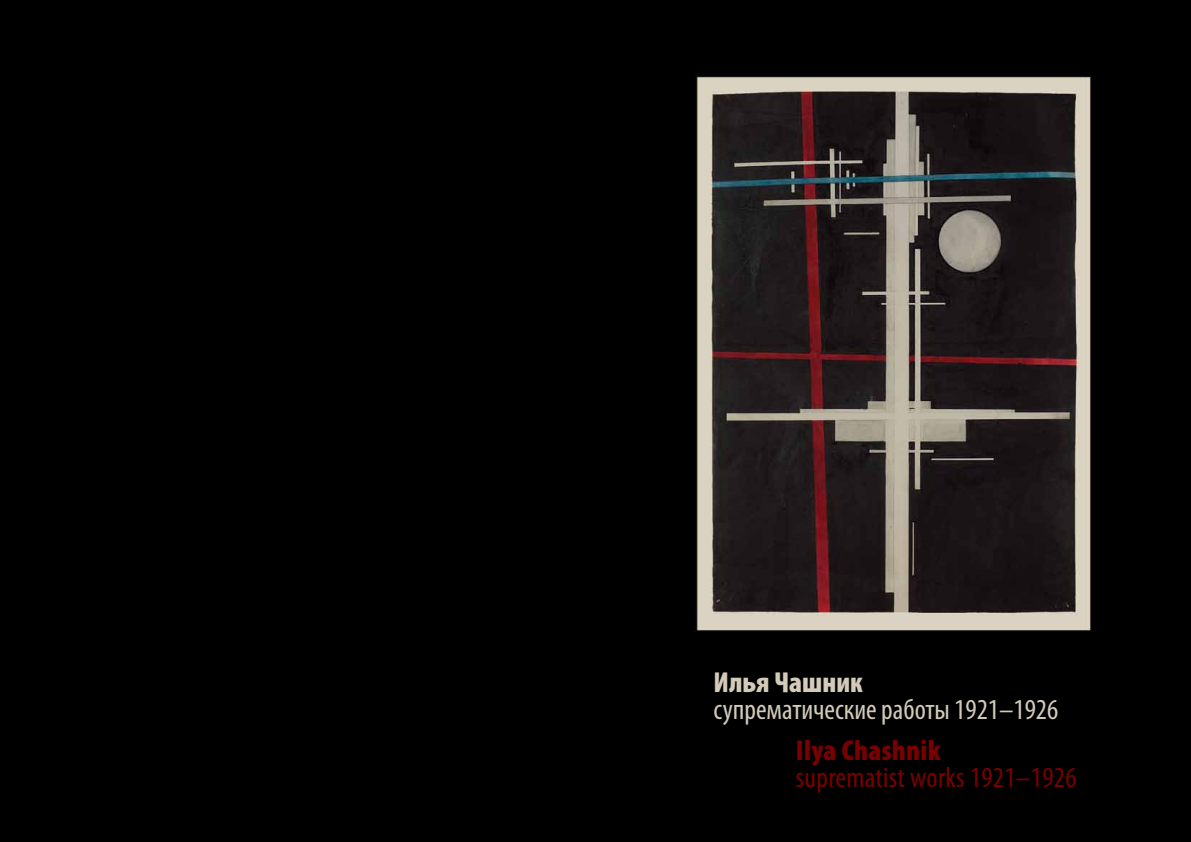
<style>
.page{position:relative;width:1191px;height:842px;background:#000}
.page>*{position:absolute;margin:0;border:0;box-sizing:border-box;transform-origin:0 0}
.t1{font:condensed 29px "Myriad Pro";color:#d3cbb9}
.t2{font:condensed 29px "Myriad Pro";letter-spacing:.01em;color:#790000}
.t3{font:900 condensed 29px "Myriad Pro";letter-spacing:.01em;color:#790000}
.t4{font:900 condensed 29px "Myriad Pro";color:#d3cbb9}
</style>
<div class="page">
<img style="left:696px;top:73px;width:395px;height:558px">
<p class="t4" style="left:713px;top:666px;width:151px">Илья Чашник</p>
<p class="t1" style="left:713px;top:692px;width:346px">супрематические работы 1921–1926</p>
<p class="t3" style="left:796px;top:735px;width:146px">Ilya Chashnik</p>
<p class="t2" style="left:796px;top:760px;width:282px">suprematist works 1921–1926</p>
</div>
